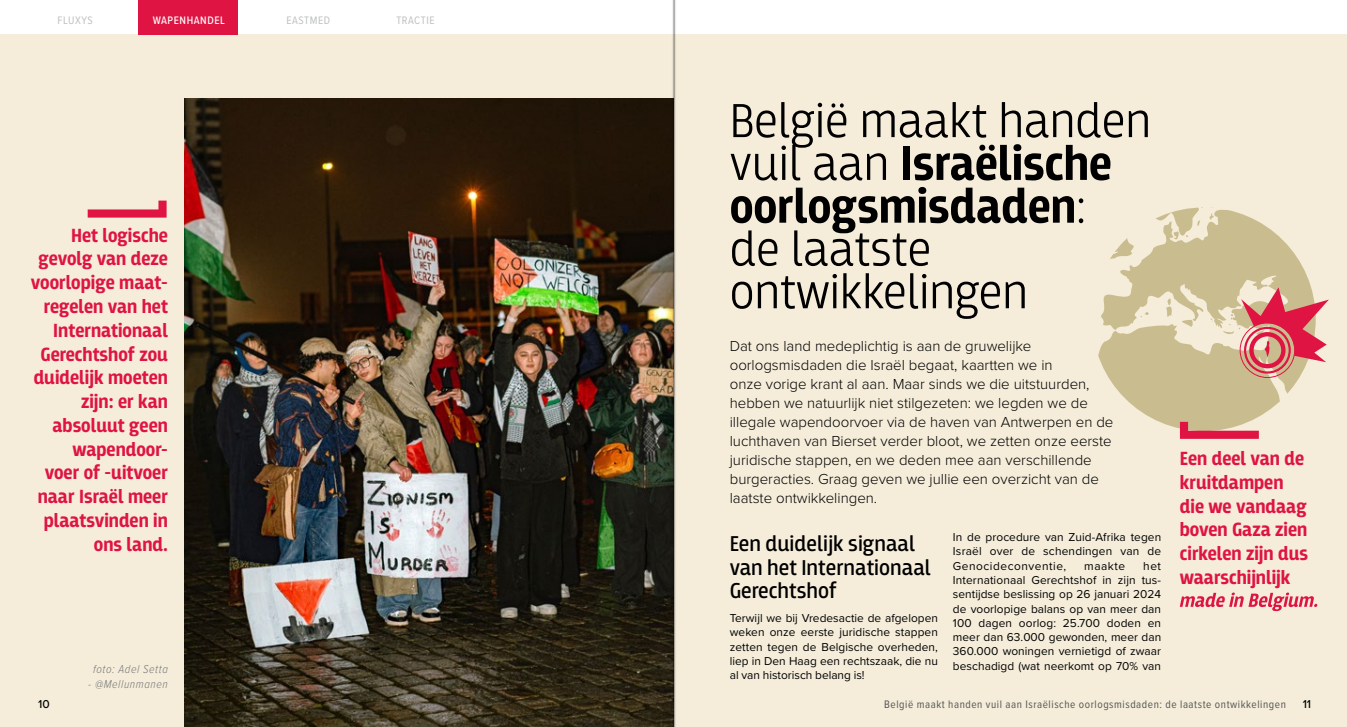
<style>
.page{position:relative;width:1347px;height:727px;background:#fff}
.page>*{position:absolute;margin:0;border:0;box-sizing:border-box;transform-origin:0 0}
.t1{font:300 50px/42.8px "Breakers";color:#000}
.t2{font:22.5px/23.8px "Breakers";color:#000}
.t3{font:700 20px/23.8px "Breakers";color:#df1442;text-align:right}
.t4{font:300 15px/19px "Proxima Nova";color:#000}
.t5{font:11.88px/14.2px "Proxima Nova";letter-spacing:.005em;color:#000;text-align:justify}
.t6{font:italic 300 11.88px "Proxima Nova Cond";letter-spacing:.05em;color:#797a7a}
.t7{font:500 11.88px "Proxima Nova";color:#000}
.t8{font:11.25px "Proxima Nova Cond";letter-spacing:.05em;color:#555756}
.t9{font:11.25px "Proxima Nova Cond";letter-spacing:.05em;color:#bfc1c1}
.t10{font:500 11.25px "Proxima Nova Cond";letter-spacing:.05em;color:#fff}
.s1{font-weight:700}
</style>
<div class="page">
<div style="left:0;top:34px;width:1346px;height:692px;background:#f5edda"></div>
<svg style="left:1098px;top:207px;width:213px;height:224px;fill:#c9bd8f"></svg>
<svg style="left:1098px;top:207px;width:36px;height:57px"></svg>
<div style="left:1244px;top:327px;width:46px;height:46px;border:2px solid #df1442;border-radius:50%"></div>
<div style="left:1249px;top:332px;width:36px;height:36px;border:4px solid #df1442;border-radius:50%"></div>
<svg style="left:1209px;top:287px;width:119px;height:75px"></svg>
<svg style="left:88px;top:200px;width:79px;height:17px"></svg>
<div style="left:138px;top:0;width:99px;height:34px;background:#df1442"></div>
<svg style="left:1179px;top:592px;width:139px;height:19px"></svg>
<svg style="left:1179px;top:421px;width:79px;height:17px"></svg>
<img style="left:184px;top:98px;width:479px;height:628px">
<svg style="left:663px;top:0;width:13px;height:726px;background:#5f584a"></svg>
<p class="t9" style="left:57px;top:12px;width:37px">FLUXYS</p>
<p class="t10" style="left:153px;top:12px;width:74px">WAPENHANDEL</p>
<p class="t9" style="left:286px;top:12px;width:45px">EASTMED</p>
<p class="t9" style="left:396px;top:12px;width:40px">TRACTIE</p>
<h3 class="t3" style="left:31px;top:224px;width:139px">Het logische gevolg van deze voorlopige maat&shy;regelen van het<br>Internationaal<br>Gerechtshof zou duidelijk moeten zijn: er kan absoluut geen wapendoor-<br>voer of -uitvoer naar Israël meer plaatsvinden in ons land.</h3>
<p class="t6" style="left:93px;top:660px;width:76px">foto: Adel Setta</p>
<p class="t6" style="left:88px;top:675px;width:81px">- @Mellunmanen</p>
<h1 class="t1" style="left:729px;top:99px;width:423px">België maakt handen vuil aan <span class="s1">Israëlische oorlogsmisdaden</span>:<br>de laatste ontwikkelingen</h1>
<p class="t4" style="left:729px;top:335px;width:385px">Dat ons land medeplichtig is aan de gruwelijke oorlogsmisdaden die Israël begaat, kaartten we in<br>onze vorige krant al aan. Maar sinds we die uitstuurden, hebben we natuurlijk niet stilgezeten: we legden we de illegale wapendoorvoer via de haven van Antwerpen en de luchthaven van Bierset verder bloot, we zetten onze eerste juridische stappen, en we deden mee aan verschillende burgeracties. Graag geven we jullie een overzicht van de laatste ontwikkelingen.</p>
<h2 class="t2" style="left:729px;top:531px;width:203px">Een duidelijk signaal van het Internationaal<br>Gerechtshof</h2>
<p class="t5" style="left:729px;top:610px;width:210px">Terwijl we bij Vredesactie de afgelopen weken onze eerste juridische stappen zetten tegen de Belgische overheden, liep in Den Haag een rechtszaak, die nu al van historisch belang is!</p>
<p class="t5" style="left:953px;top:529px;width:210px">In de procedure van Zuid-Afrika tegen Israël over de schendingen van de Genocideconventie,</p>
<p class="t5" style="left:953px;top:558px;width:210px;text-indent:190px">het Internationaal Gerechtshof in zijn tus&shy;sentijdse beslissing op 26 januari 2024 de voorlopige balans op van meer dan 100 dagen oorlog: 25.700 doden en meer dan 63.000 gewonden, meer dan 360.000 woningen vernietigd of zwaar beschadigd (wat neerkomt op 70% van</p>
<p class="t5" style="left:1084px;top:558px;width:43px">maakte</p>
<h3 class="t3" style="left:1179px;top:447px;width:130px;text-align:left">Een deel van de kruitdampen die we vandaag boven Gaza zien cirkelen zijn dus waarschijnlijk</h3>
<p class="t7" style="left:38px;top:694px;width:13px">10</p>
<p class="t7" style="left:1302px;top:694px;width:10px">11</p>
<p class="t8" style="left:884px;top:695px;width:403px">België maakt handen vuil aan Israëlische oorlogsmisdaden: de laatste ontwikkelingen</p>
</div>
